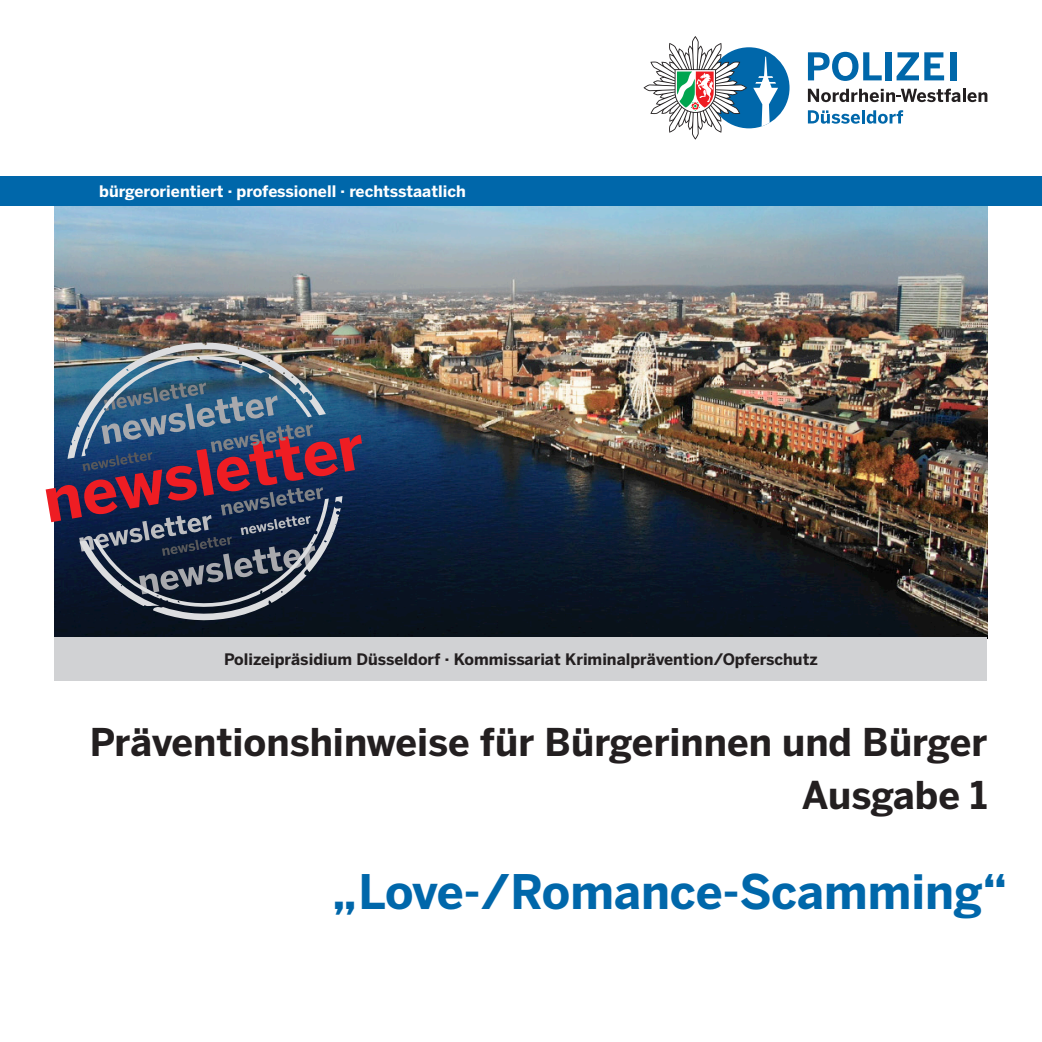
<style>
.page{position:relative;width:1042px;height:1042px;background:#fff}
.page>*{position:absolute;margin:0;border:0;box-sizing:border-box;transform-origin:0 0}
.t1{font:700 47.25px "Benton Sans";color:#0067aa}
.t2{font:700 37.98px/52.5px "Benton Sans";color:#231f20;text-align:right}
.t3{font:700 15.75px "Benton Sans";color:#231f20}
.t4{font:700 15.75px "Benton Sans";color:#fff}
</style>
<div class="page">
<img style="left:55px;top:205px;width:932px;height:432px">
<div style="left:0;top:176px;width:1042px;height:29px;background:#0067aa"></div>
<div style="left:55px;top:637px;width:932px;height:44px;background:#d1d2d4"></div>
<div style="left:708px;top:47px;width:81px;height:81px;background:#0067aa;border-radius:50%"></div>
<svg style="left:808px;top:52px;width:74px;height:29px"></svg>
<div style="left:885px;top:52px;width:6px;height:28px;background:#0067aa"></div>
<svg style="left:896px;top:52px;width:48px;height:28px"></svg>
<div style="left:950px;top:52px;width:6px;height:28px;background:#0067aa"></div>
<svg style="left:808px;top:89px;width:179px;height:13px"></svg>
<svg style="left:808px;top:110px;width:95px;height:14px"></svg>
<svg style="left:753px;top:57px;width:25px;height:69px"></svg>
<svg style="left:643px;top:36px;width:104px;height:104px"></svg>
<img style="left:46px;top:342px;width:316px;height:279px">
<p class="t4" style="left:99px;top:182px;width:368px">bürgerorientiert · professionell · rechtsstaatlich</p>
<p class="t3" style="left:224px;top:650px;width:595px">Polizeipräsidium Düsseldorf · Kommissariat Kriminalprävention/Opferschutz</p>
<h2 class="t2" style="left:90px;top:715px;width:899px">Präventionshinweise für Bürgerinnen und Bürger<br>Ausgabe 1</h2>
<h1 class="t1" style="left:332px;top:863px;width:676px">„Love-/Romance-Scamming“</h1>
</div>
